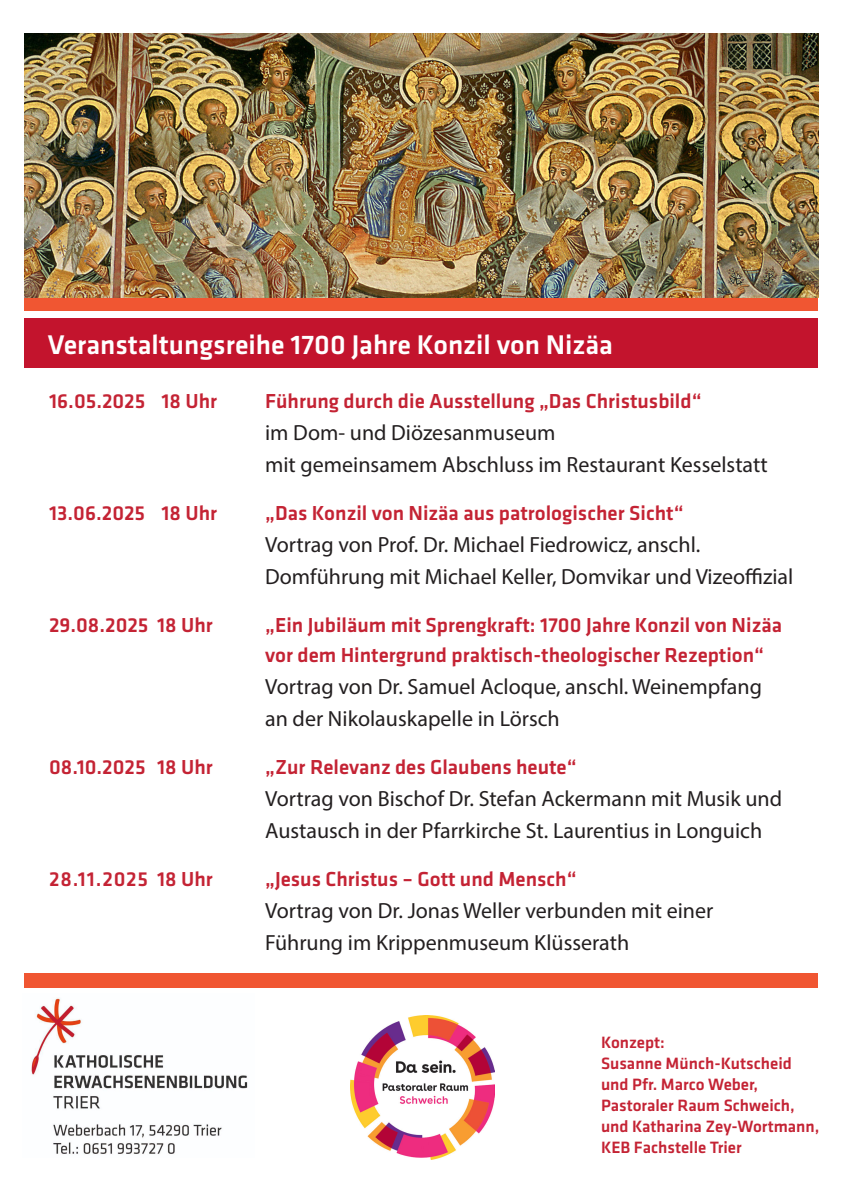
<style>
.page{position:relative;width:842px;height:1191px;background:#fff}
.page>*{position:absolute;margin:0;border:0;box-sizing:border-box;transform-origin:0 0}
.t1{font:500 28px "Klavika";color:#fff}
.t2{font:22px/32px "Myriad Pro";color:#231f20}
.t3{font:500 21px/30px "Klavika";color:#c42334}
.t4{font:500 21px "Klavika";letter-spacing:.035em;color:#c42334}
.t5{font:500 17px/21px "Klavika";color:#c42334}
</style>
<div class="page">
<div style="left:24px;top:318px;width:794px;height:50px;background:#c3142d"></div>
<div style="left:24px;top:298px;width:794px;height:12px;background:#f05632"></div>
<img style="left:24px;top:33px;width:794px;height:265px">
<img style="left:31px;top:998px;width:217px;height:156px">
<img style="left:351px;top:1015px;width:143px;height:144px">
<div style="left:24px;top:973px;width:794px;height:14px;background:#f05632"></div>
<p class="t1" style="left:48px;top:329px;width:567px">Veranstaltungsreihe 1700 Jahre Konzil von Nizäa</p>
<p class="t3" style="left:49px;top:386px;width:170px">16.05.2025 18 Uhr</p>
<p class="t3" style="left:265px;top:386px;width:438px">Führung durch die Ausstellung „Das Christusbild“</p>
<p class="t2" style="left:265px;top:416px;width:504px">im Dom- und Diözesanmuseum<br>mit gemeinsamem Abschluss im Restaurant Kesselstatt</p>
<p class="t3" style="left:49px;top:498px;width:170px">13.06.2025 18 Uhr</p>
<p class="t3" style="left:265px;top:498px;width:420px">„Das Konzil von Nizäa aus patrologischer Sicht“</p>
<p class="t2" style="left:265px;top:528px;width:530px">Vortrag von Prof. Dr. Michael Fiedrowicz, anschl.<br>Domführung mit Michael Keller, Domvikar und Vizeoffizial</p>
<p class="t3" style="left:49px;top:610px;width:165px">29.08.2025 18 Uhr</p>
<p class="t3" style="left:265px;top:610px;width:518px">„Ein Jubiläum mit Sprengkraft: 1700 Jahre Konzil von Nizäa vor dem Hintergrund praktisch-theologischer Rezeption“</p>
<p class="t2" style="left:265px;top:670px;width:498px">Vortrag von Dr. Samuel Acloque, anschl. Weinempfang an der Nikolauskapelle in Lörsch</p>
<p class="t3" style="left:49px;top:752px;width:165px">08.10.2025 18 Uhr</p>
<p class="t3" style="left:265px;top:752px;width:313px">„Zur Relevanz des Glaubens heute“</p>
<p class="t2" style="left:265px;top:782px;width:518px">Vortrag von Bischof Dr. Stefan Ackermann mit Musik und<br>Austausch in der Pfarrkirche St. Laurentius in Longuich</p>
<p class="t4" style="left:49px;top:867px;width:165px">28.11.2025 18 Uhr</p>
<p class="t3" style="left:265px;top:864px;width:313px">„Jesus Christus – Gott und Mensch“</p>
<p class="t2" style="left:265px;top:894px;width:450px">Vortrag von Dr. Jonas Weller verbunden mit einer<br>Führung im Krippenmuseum Klüsserath</p>
<p class="t5" style="left:601px;top:1032px;width:220px">Konzept:<br>Susanne Münch-Kutscheid und Pfr. Marco Weber,<br>Pastoraler Raum Schweich, und Katharina Zey-Wortmann,<br>KEB Fachstelle Trier</p>
</div>
